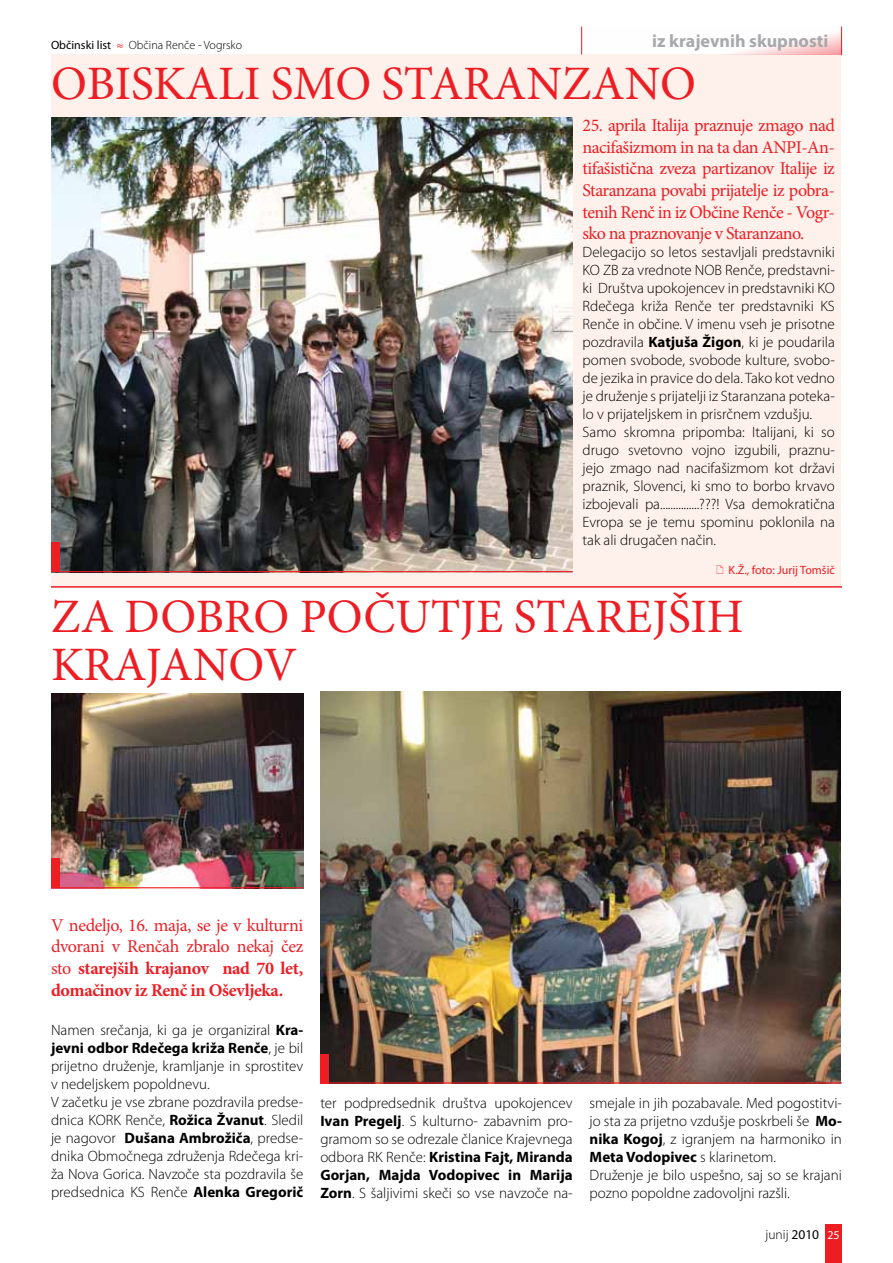
<style>
.page{position:relative;width:893px;height:1263px;background:#fff}
.page>*{position:absolute;margin:0;border:0;box-sizing:border-box;transform-origin:0 0}
.t1{font:48px/48px "Minion Pro";color:#ed1d24}
.t2{font:18px/21.6px "Minion Pro";letter-spacing:-.03em;color:#ed1d24;text-align:justify}
.t3{font:700 18px "Myriad Pro";color:#a7a9ac}
.t4{font:300 15px/18px "Myriad Pro";color:#000}
.t5{font:300 13.5px "Myriad Pro";color:#000}
.t6{font:300 12px "Myriad Pro";color:#000}
.t7{font:12px "Myriad Pro";color:#ed1d24}
.s1{font-weight:400}
.s2{font-family:"Minion Pro";font-weight:600;color:#ed1d24}
.s3{font-weight:700}
.s4{font-weight:400;font-size:12px;color:#fff}
</style>
<div class="page">
<hr style="left:51px;top:54px;width:791px;height:1px;background:#ed1d24">
<div style="left:826px;top:1225px;width:16px;height:38px;background:#ed1d24"></div>
<div style="left:52px;top:54px;width:789px;height:533px;background:#fef1eb"></div>
<img style="left:51px;top:693px;width:253px;height:195px">
<img style="left:51px;top:118px;width:522px;height:453px">
<img style="left:320px;top:691px;width:520px;height:391px">
<svg style="left:581px;top:27px;width:261px;height:28px"></svg>
<svg style="left:581px;top:27px;width:1px;height:27px"></svg>
<svg style="left:841px;top:27px;width:1px;height:27px"></svg>
<hr style="left:51px;top:586px;width:791px;height:2px;background:#ed1d24">
<div style="left:51px;top:542px;width:9px;height:30px;background:#ed1d24"></div>
<hr style="left:51px;top:571px;width:522px;height:1px;background:#ed1d24">
<div style="left:51px;top:858px;width:9px;height:30px;background:#ed1d24"></div>
<hr style="left:51px;top:887px;width:252px;height:1px;background:#ed1d24">
<div style="left:320px;top:1054px;width:9px;height:29px;background:#ed1d24"></div>
<hr style="left:320px;top:1082px;width:522px;height:1px;background:#ed1d24">
<p class="t3" style="left:652px;top:29px;width:178px">iz krajevnih skupnosti</p>
<h1 class="t1" style="left:51px;top:60px;width:642px">OBISKALI SMO STARANZANO</h1>
<p class="t6" style="left:51px;top:38px;width:193px"><span class="s1">Občinski list</span> <span class="s2">≈</span> Občina Renče - Vogrsko</p>
<p class="t2" style="left:583px;top:115px;width:254px">25. aprila Italija praznuje zmago nad nacifašizmom in na ta dan ANPI-An&shy;tifašistična zveza partizanov Italije iz Staranzana povabi prijatelje iz pobra&shy;tenih Renč in iz Občine Renče - Vogr&shy;sko na praznovanje v Staranzano.</p>
<p class="t4" style="left:583px;top:243px;width:254px">Delegacijo so letos sestavljali predstavniki KO ZB za vrednote NOB Renče, predstavni&shy;ki Društva upokojencev in predstavniki KO Rdečega križa Renče ter predstavniki KS Renče in občine. V imenu vseh je prisotne pozdravila <span class="s3">Katjuša Žigon</span>, ki je poudarila pomen svobode, svobode kulture, svobo&shy;de jezika in pravice do dela. Tako kot vedno je druženje s prijatelji iz Staranzana poteka&shy;lo v prijateljskem in prisrčnem vzdušju.<br>Samo skromna pripomba: Italijani, ki so drugo svetovno vojno izgubili, praznu&shy;jejo zmago nad nacifašizmom kot državi praznik, Slovenci, ki smo to borbo krvavo izbojevali pa...............???! Vsa demokratična Evropa se je temu spominu poklonila na tak ali drugačen način.</p>
<p class="t7" style="left:729px;top:563px;width:108px">K.Ž., foto: Jurij Tomšič</p>
<h1 class="t1" style="left:51px;top:592px;width:694px">ZA DOBRO POČUTJE STAREJŠIH<br>KRAJANOV</h1>
<p class="t2" style="left:51px;top:914px;width:254px">V nedeljo, 16. maja, se je v kulturni dvorani v Renčah zbralo nekaj čez sto <span class="s3">starejših krajanov nad 70 let, domačinov iz Renč in Oševljeka.</span></p>
<p class="t4" style="left:51px;top:1021px;width:254px">Namen srečanja, ki ga je organiziral <span class="s3">Kra&shy;jevni odbor Rdečega križa Renče</span>, je bil prijetno druženje, kramljanje in sprostitev v nedeljskem popoldnevu.<br>V začetku je vse zbrane pozdravila predse&shy;dnica KORK Renče, <span class="s3">Rožica Žvanut</span>. Sledil je nagovor <span class="s3">Dušana Ambrožiča</span>, predse&shy;dnika Območnega združenja Rdečega kri&shy;ža Nova Gorica. Navzoče sta pozdravila še predsednica KS Renče <span class="s3">Alenka Gregorič</span></p>
<p class="t4" style="left:320px;top:1094px;width:254px;text-align:justify">ter podpredsednik društva upokojencev <span class="s3">Ivan Pregelj</span>. S kulturno- zabavnim pro&shy;gramom so se odrezale članice Krajevnega odbora RK Renče: <span class="s3">Kristina Fajt, Miranda Gorjan, Majda Vodopivec in Marija Zorn</span>. S šaljivimi skeči so vse navzoče na-</p>
<p class="t4" style="left:590px;top:1094px;width:254px">smejale in jih pozabavale. Med pogostitvi&shy;jo sta za prijetno vzdušje poskrbeli še <span class="s3">Mo&shy;nika Kogoj</span>, z igranjem na harmoniko in <span class="s3">Meta Vodopivec</span> s klarinetom.<br>Druženje je bilo uspešno, saj so se krajani pozno popoldne zadovoljni razšli.</p>
<p class="t5" style="left:765px;top:1227px;width:76px">junij <span class="s1">2010</span> <span class="s4">25</span></p>
</div>
